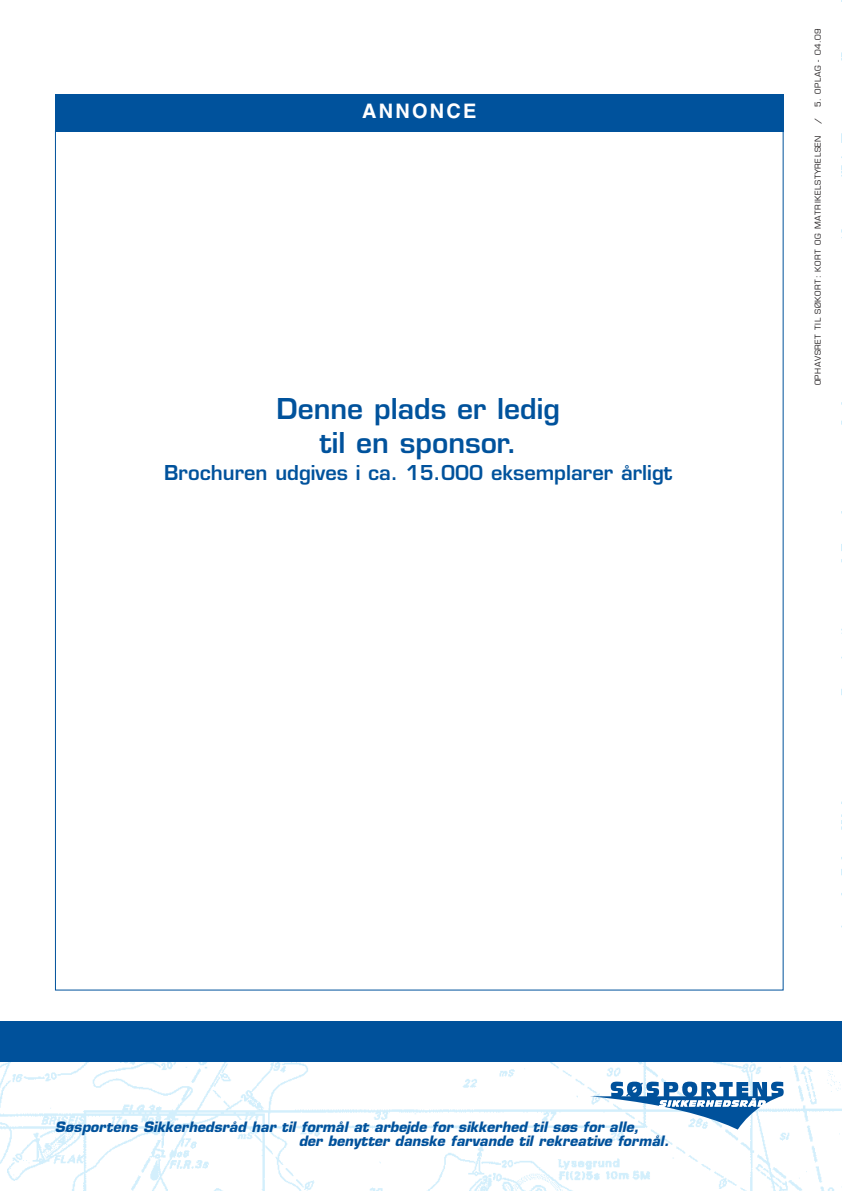
<style>
.page{position:relative;width:842px;height:1191px;background:#fff}
.page>*{position:absolute;margin:0;border:0;box-sizing:border-box;transform-origin:0 0}
.t1{font:600 28px/33.6px "Eurostile";color:#00529c;text-align:center}
.t2{font:600 20px "Eurostile";color:#00529c}
.t3{font:700 20px "Helvetica";letter-spacing:.11em;color:#fff}
.t4{font:italic 700 14px/14px "Eurostile";color:#00519b}
.t5{font:8px "Eurostile";letter-spacing:.07em;color:#231f20}
</style>
<div class="page">
<img style="left:841px;top:0;width:1px;height:928px">
<img style="left:0;top:1061px;width:841px;height:130px">
<div style="left:0;top:1020px;width:842px;height:41px;background:#00519b"></div>
<svg style="left:590px;top:1081px;width:194px;height:48px"></svg>
<div style="left:55px;top:95px;width:729px;height:37px;background:#00529c"></div>
<h2 class="t3" style="left:362px;top:104px;width:116px">ANNONCE</h2>
<h1 class="t1" style="left:277px;top:395px;width:285px">Denne plads er ledig til en sponsor.</h1>
<h2 class="t2" style="left:164px;top:465px;width:510px">Brochuren udgives i ca. 15.000 eksemplarer årligt</h2>
<p class="t5" style="left:815px;top:107px;width:80px;rotate:-90deg">5. OPLAG - 04.09</p>
<p class="t5" style="left:815px;top:124px;width:7px;rotate:-90deg">/</p>
<p class="t5" style="left:815px;top:385px;width:251px;rotate:-90deg">OPHAVSRET TIL SØKORT: KORT OG MATRIKELSTYRELSEN</p>
<p class="t4" style="left:299px;top:1121px;width:375px;text-indent:-244px">Søsportens Sikkerhedsråd har til formål at arbejde for sikkerhed til søs for alle,<br>der benytter danske farvande til rekreative formål.</p>
</div>
